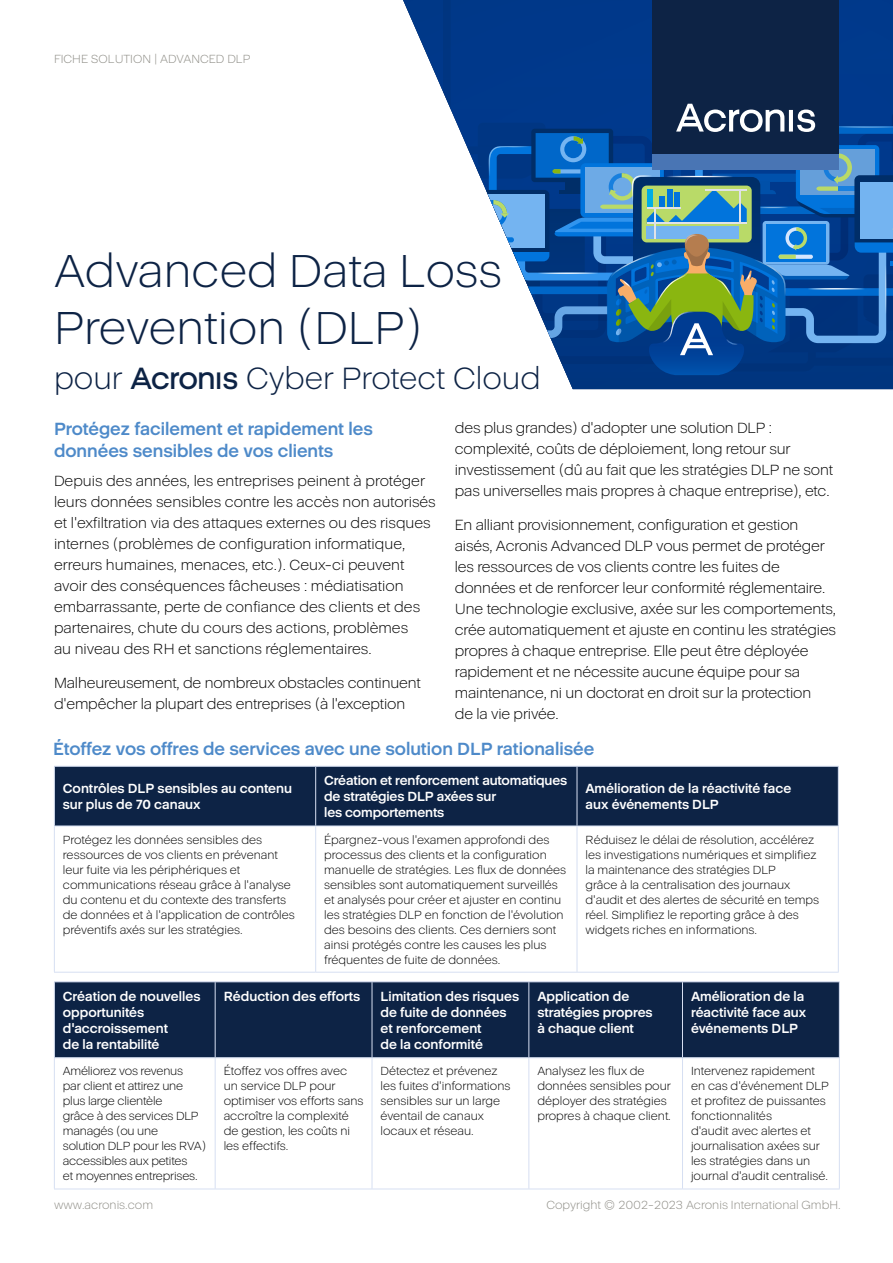
<style>
.page{position:relative;width:893px;height:1263px;background:#fff}
.page>*{position:absolute;margin:0;border:0;box-sizing:border-box;transform-origin:0 0}
.body_text{font:300 47.1px/56.6px "Acronis Cyber";color:#0d2345}
.body_text-2{font:300 31.35px "Acronis Cyber";color:#0d2345}
.body_text-3{font:700 18px/21.6px "Acronis Cyber";color:#4e8ac9}
.body_text-4{font:300 15px/21px "Acronis Cyber";letter-spacing:-.01em;color:#000}
.body_text-5{font:700 13.5px/16.2px "Acronis Cyber";color:#fff}
.body_text-6{font:300 12px/15px "Acronis Cyber";color:#000}
.t1{font:300 12px "Acronis Cyber";color:#8f8e87}
</style>
<div class="page">
<div style="left:566px;top:375px;width:327px;height:14px;background:#00357e"></div>
<div style="left:55px;top:767px;width:783px;height:59px;background:#0d2345"></div>
<svg style="left:55px;top:827px;width:783px;height:145px"></svg>
<hr style="left:54px;top:766px;width:262px;height:1px;background:#d6dff2">
<hr style="left:54px;top:767px;width:1px;height:59px;background:#d6dff2">
<hr style="left:316px;top:766px;width:261px;height:1px;background:#d6dff2">
<hr style="left:577px;top:766px;width:262px;height:1px;background:#d6dff2">
<hr style="left:315px;top:767px;width:1px;height:59px;background:#d6dff2">
<hr style="left:577px;top:767px;width:1px;height:59px;background:#d6dff2">
<hr style="left:838px;top:767px;width:1px;height:59px;background:#d6dff2">
<hr style="left:54px;top:826px;width:262px;height:1px;background:#d6dff2">
<hr style="left:54px;top:826px;width:1px;height:146px;background:#d6dff2">
<hr style="left:316px;top:826px;width:261px;height:1px;background:#d6dff2">
<hr style="left:577px;top:826px;width:262px;height:1px;background:#d6dff2">
<hr style="left:315px;top:826px;width:1px;height:146px;background:#d6dff2">
<hr style="left:577px;top:826px;width:1px;height:146px;background:#d6dff2">
<hr style="left:838px;top:826px;width:1px;height:146px;background:#d6dff2">
<hr style="left:54px;top:972px;width:262px;height:1px;background:#d6dff2">
<hr style="left:316px;top:972px;width:261px;height:1px;background:#d6dff2">
<hr style="left:577px;top:972px;width:262px;height:1px;background:#d6dff2">
<div style="left:55px;top:982px;width:784px;height:75px;background:#0d2345"></div>
<svg style="left:55px;top:1058px;width:784px;height:130px"></svg>
<hr style="left:54px;top:981px;width:161px;height:1px;background:#d6dff2">
<hr style="left:54px;top:982px;width:1px;height:75px;background:#d6dff2">
<hr style="left:215px;top:981px;width:157px;height:1px;background:#d6dff2">
<hr style="left:372px;top:981px;width:157px;height:1px;background:#d6dff2">
<hr style="left:529px;top:981px;width:153px;height:1px;background:#d6dff2">
<hr style="left:682px;top:981px;width:158px;height:1px;background:#d6dff2">
<hr style="left:215px;top:982px;width:1px;height:75px;background:#d6dff2">
<hr style="left:372px;top:982px;width:1px;height:75px;background:#d6dff2">
<hr style="left:528px;top:982px;width:1px;height:75px;background:#d6dff2">
<hr style="left:682px;top:982px;width:1px;height:75px;background:#d6dff2">
<hr style="left:839px;top:982px;width:1px;height:75px;background:#d6dff2">
<hr style="left:54px;top:1057px;width:161px;height:1px;background:#d6dff2">
<hr style="left:54px;top:1058px;width:1px;height:130px;background:#d6dff2">
<hr style="left:215px;top:1057px;width:157px;height:1px;background:#d6dff2">
<hr style="left:372px;top:1057px;width:157px;height:1px;background:#d6dff2">
<hr style="left:529px;top:1057px;width:153px;height:1px;background:#d6dff2">
<hr style="left:682px;top:1057px;width:158px;height:1px;background:#d6dff2">
<hr style="left:215px;top:1058px;width:1px;height:130px;background:#d6dff2">
<hr style="left:372px;top:1058px;width:1px;height:130px;background:#d6dff2">
<hr style="left:528px;top:1058px;width:1px;height:130px;background:#d6dff2">
<hr style="left:682px;top:1058px;width:1px;height:130px;background:#d6dff2">
<hr style="left:839px;top:1058px;width:1px;height:130px;background:#d6dff2">
<hr style="left:54px;top:1188px;width:161px;height:1px;background:#d6dff2">
<hr style="left:215px;top:1188px;width:157px;height:1px;background:#d6dff2">
<hr style="left:372px;top:1188px;width:157px;height:1px;background:#d6dff2">
<hr style="left:529px;top:1188px;width:153px;height:1px;background:#d6dff2">
<hr style="left:682px;top:1188px;width:158px;height:1px;background:#d6dff2">
<svg style="left:403px;top:0;width:490px;height:375px"></svg>
<p class="t1" style="left:54px;top:52px;width:198px">FICHE SOLUTION | ADVANCED DLP</p>
<p class="body_text" style="left:54px;top:243px;width:449px">Advanced Data Loss<br>Prevention (DLP)</p>
<p class="body_text-2" style="left:54px;top:360px;width:488px">pour ጷ Cyber Protect Cloud</p>
<p class="body_text-3" style="left:54px;top:418px;width:320px">Protégez facilement et rapidement les données sensibles de vos clients</p>
<p class="body_text-4" style="left:54px;top:470px;width:383px">Depuis des années, les entreprises peinent à protéger leurs données sensibles contre les accès non autorisés et l'exfiltration via des attaques externes ou des risques internes (problèmes de configuration informatique, erreurs humaines, menaces, etc.). Ceux-ci peuvent avoir des conséquences fâcheuses : médiatisation embarrassante, perte de confiance des clients et des partenaires, chute du cours des actions, problèmes<br>au niveau des RH et sanctions réglementaires.</p>
<p class="body_text-4" style="left:54px;top:672px;width:368px">Malheureusement, de nombreux obstacles continuent d'empêcher la plupart des entreprises (à l'exception</p>
<p class="body_text-4" style="left:455px;top:417px;width:380px">des plus grandes) d'adopter une solution DLP : complexité, coûts de déploiement, long retour sur investissement (dû au fait que les stratégies DLP ne sont pas universelles mais propres à chaque entreprise), etc.</p>
<p class="body_text-4" style="left:455px;top:514px;width:383px">En alliant provisionnement, configuration et gestion aisés, Acronis Advanced DLP vous permet de protéger les ressources de vos clients contre les fuites de données et de renforcer leur conformité réglementaire.<br>Une technologie exclusive, axée sur les comportements, crée automatiquement et ajuste en continu les stratégies propres à chaque entreprise. Elle peut être déployée rapidement et ne nécessite aucune équipe pour sa maintenance, ni un doctorat en droit sur la protection<br>de la vie privée.</p>
<p class="body_text-3" style="left:53px;top:738px;width:543px">Étoffez vos offres de services avec une solution DLP rationalisée</p>
<p class="body_text-5" style="left:63px;top:780px;width:231px">Contrôles DLP sensibles au contenu sur plus de 70 canaux</p>
<p class="body_text-5" style="left:324px;top:772px;width:245px">Création et renforcement automatiques de stratégies DLP axées sur<br>les comportements</p>
<p class="body_text-5" style="left:585px;top:780px;width:207px">Amélioration de la réactivité face aux événements DLP</p>
<p class="body_text-6" style="left:63px;top:832px;width:233px">Protégez les données sensibles des ressources de vos clients en prévenant leur fuite via les périphériques et communications réseau grâce à l'analyse du contenu et du contexte des transferts de données et à l'application de contrôles préventifs axés sur les stratégies.</p>
<p class="body_text-6" style="left:324px;top:832px;width:244px">Épargnez-vous l'examen approfondi des processus des clients et la configuration manuelle de stratégies. Les flux de données sensibles sont automatiquement surveillés et analysés pour créer et ajuster en continu les stratégies DLP en fonction de l'évolution des besoins des clients. Ces derniers sont ainsi protégés contre les causes les plus fréquentes de fuite de données.</p>
<p class="body_text-6" style="left:585px;top:832px;width:235px">Réduisez le délai de résolution, accélérez les investigations numériques et simplifiez la maintenance des stratégies DLP<br>grâce à la centralisation des journaux d'audit et des alertes de sécurité en temps réel. Simplifiez le reporting grâce à des widgets riches en informations.</p>
<p class="body_text-5" style="left:63px;top:988px;width:139px">Création de nouvelles opportunités d'accroissement<br>de la rentabilité</p>
<p class="body_text-5" style="left:224px;top:988px;width:138px">Réduction des efforts</p>
<p class="body_text-5" style="left:380px;top:988px;width:140px">Limitation des risques de fuite de données et renforcement<br>de la conformité</p>
<p class="body_text-5" style="left:537px;top:988px;width:117px">Application de stratégies propres à chaque client</p>
<p class="body_text-5" style="left:691px;top:988px;width:117px">Amélioration de la réactivité face aux événements DLP</p>
<p class="body_text-6" style="left:63px;top:1064px;width:145px">Améliorez vos revenus<br>par client et attirez une plus large clientèle<br>grâce à des services DLP managés (ou une<br>solution DLP pour les RVA) accessibles aux petites<br>et moyennes entreprises.</p>
<p class="body_text-6" style="left:224px;top:1064px;width:141px">Étoffez vos offres avec un service DLP pour optimiser vos efforts sans accroître la complexité de gestion, les coûts ni les effectifs.</p>
<p class="body_text-6" style="left:380px;top:1064px;width:131px">Détectez et prévenez les fuites d'informations sensibles sur un large éventail de canaux locaux et réseau.</p>
<p class="body_text-6" style="left:537px;top:1064px;width:135px">Analysez les flux de données sensibles pour déployer des stratégies propres à chaque client.</p>
<p class="body_text-6" style="left:691px;top:1064px;width:140px">Intervenez rapidement en cas d'événement DLP et profitez de puissantes fonctionnalités<br>d'audit avec alertes et journalisation axées sur les stratégies dans un journal d'audit centralisé.</p>
<p class="t1" style="left:54px;top:1198px;width:101px">www.acronis.com</p>
<p class="t1" style="left:546px;top:1198px;width:296px">Copyright © 2002-2023 Acronis International GmbH.</p>
</div>
